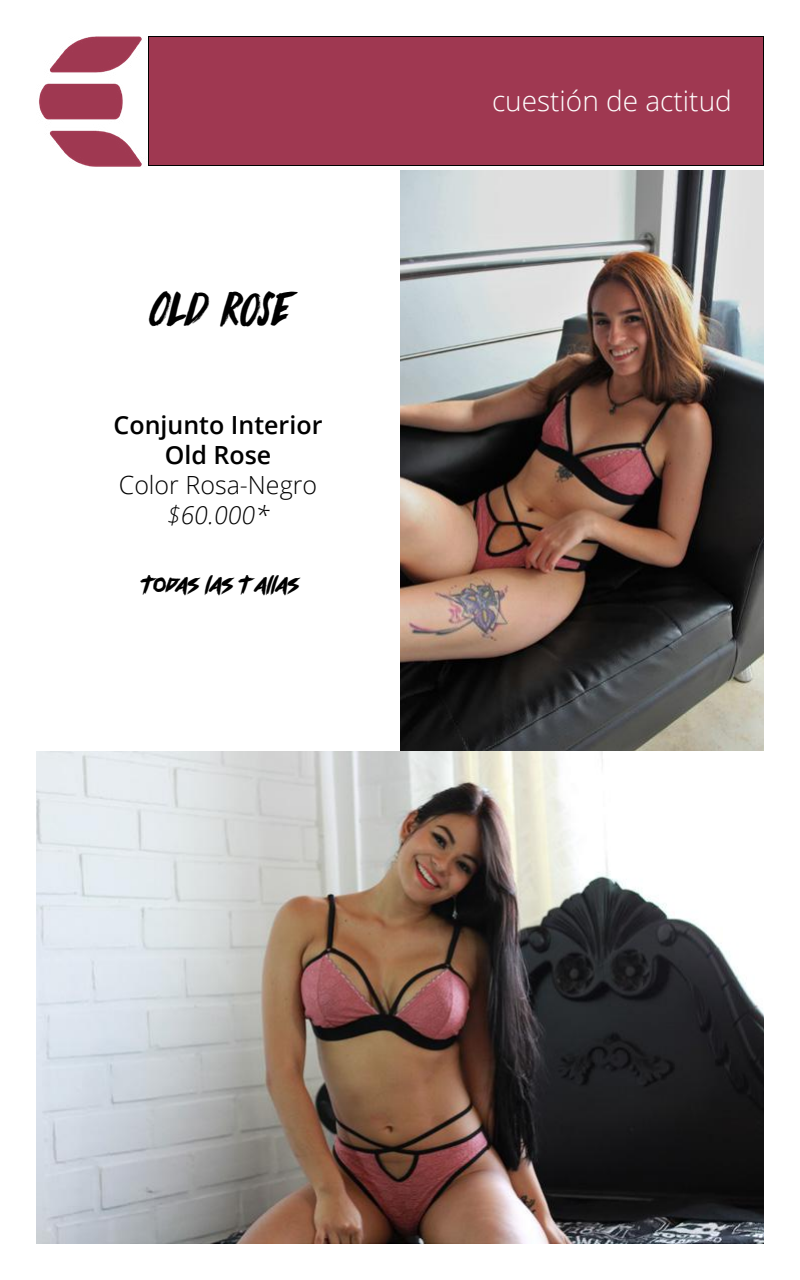
<style>
.page{position:relative;width:800px;height:1280px;background:#fff}
.page>*{position:absolute;margin:0;border:0;box-sizing:border-box;transform-origin:0 0}
.t1{font:48px "DK Knucklebones";letter-spacing:-.025em;color:#000}
.t2{font:300 28px "Open Sans";color:#fff}
.t3{font:600 25px/30px "Open Sans";color:#000;text-align:center}
.t4{font:300 25px "Open Sans";color:#000}
.t5{font:italic 300 25px "Open Sans";color:#000}
.t6{font:20px "outrunfuture";letter-spacing:-.055em;color:#000}
</style>
<div class="page">
<div style="left:148px;top:36px;width:616px;height:130px;background:#9f3851"></div>
<div style="left:148px;top:36px;width:616px;height:130px;border:1px solid #000"></div>
<img style="left:39px;top:36px;width:103px;height:131px">
<img style="left:36px;top:751px;width:728px;height:493px">
<img style="left:400px;top:170px;width:364px;height:581px">
<h1 class="t1" style="left:146px;top:281px;width:145px">OLD ROSE</h1>
<p class="t3" style="left:114px;top:410px;width:210px">Conjunto Interior<br>Old Rose</p>
<p class="t4" style="left:119px;top:468px;width:200px">Color Rosa-Negro</p>
<p class="t5" style="left:167px;top:498px;width:104px">$60.000*</p>
<p class="t6" style="left:140px;top:574px;width:161px">todas las tallas</p>
<p class="t2" style="left:492px;top:81px;width:241px">cuestión de actitud</p>
</div>
